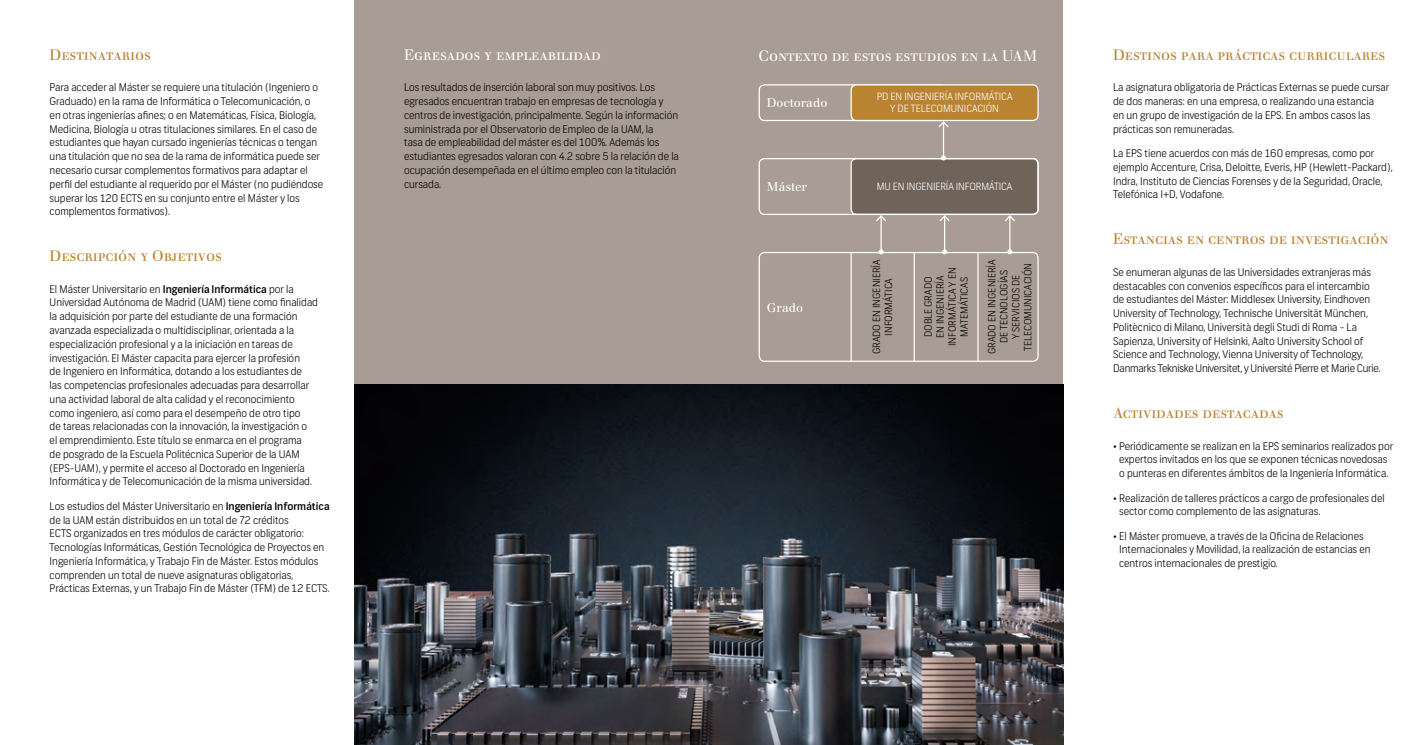
<style>
.page{position:relative;width:1418px;height:745px;background:#fff}
.page>*{position:absolute;margin:0;border:0;box-sizing:border-box;transform-origin:0 0}
.titulos{font:15px "Walbaum Book Regular SC";letter-spacing:-.01em;color:#b98331}
.titulos-2{font:15px "Walbaum Book Regular SC";letter-spacing:-.01em;color:#fff}
.t1{font:12.5px "Walbaum";color:#fff}
.texto_corrido{font:300 10.62px/13.8px "Frank";color:#000}
.texto_corrido-2{font:300 10px/12px "Frank";color:#000;text-align:center}
.texto_corrido-3{font:300 10px/12px "Frank";color:#fff;text-align:center}
.s1{font-weight:500}
</style>
<div class="page">
<div style="left:354px;top:0;width:709px;height:744px;background:#a89c94"></div>
<div style="left:758px;top:84px;width:188px;height:37px;border:1px solid #fff;border-radius:5px"></div>
<div style="left:851px;top:158px;width:187px;height:56px;background:#70635a;border-radius:5px"></div>
<div style="left:758px;top:158px;width:280px;height:57px;border:1px solid #fff;border-radius:5px"></div>
<div style="left:851px;top:85px;width:187px;height:35px;background:#b98331;border-radius:5px"></div>
<div style="left:850px;top:84px;width:188px;height:37px;border:1px solid #fff;border-radius:5px"></div>
<hr style="left:942px;top:122px;width:2px;height:36px;background:#fff">
<svg style="left:941px;top:155px;width:5px;height:5px"></svg>
<svg style="left:937px;top:120px;width:13px;height:9px"></svg>
<hr style="left:880px;top:216px;width:1px;height:36px;background:#fff">
<svg style="left:874px;top:214px;width:13px;height:8px"></svg>
<hr style="left:944px;top:216px;width:1px;height:36px;background:#fff">
<svg style="left:938px;top:214px;width:13px;height:8px"></svg>
<hr style="left:1009px;top:216px;width:1px;height:36px;background:#fff">
<svg style="left:1007px;top:249px;width:5px;height:3px"></svg>
<svg style="left:1003px;top:214px;width:13px;height:8px"></svg>
<div style="left:758px;top:252px;width:280px;height:109px;border:1px solid #fff;border-radius:5px"></div>
<hr style="left:850px;top:252px;width:1px;height:109px;background:#fff">
<hr style="left:913px;top:252px;width:1px;height:109px;background:#fff">
<hr style="left:977px;top:252px;width:1px;height:109px;background:#fff">
<img style="left:354px;top:384px;width:709px;height:360px">
<p class="titulos" style="left:50px;top:46px;width:103px">Destinatarios</p>
<p class="texto_corrido" style="left:50px;top:81px;width:275px">Para acceder al Máster se requiere una titulación (Ingeniero o Graduado) en la rama de Informática o Telecomunicación, o en otras ingenierías afines; o en Matemáticas, Física, Biología, Medicina, Biología u otras titulaciones similares. En el caso de estudiantes que hayan cursado ingenierías técnicas o tengan una titulación que no sea de la rama de informática puede ser necesario cursar complementos formativos para adaptar el perfil del estudiante al requerido por el Máster (no pudiéndose superar los 120 ECTS en su conjunto entre el Máster y los complementos formativos).</p>
<p class="titulos" style="left:50px;top:247px;width:174px">Descripción y Objetivos</p>
<p class="texto_corrido" style="left:50px;top:282px;width:270px">El Máster Universitario en <span class="s1">Ingeniería Informática</span> por la Universidad Autónoma de Madrid (UAM) tiene como finalidad la adquisición por parte del estudiante de una formación avanzada especializada o multidisciplinar, orientada a la especialización profesional y a la iniciación en tareas de investigación. El Máster capacita para ejercer la profesión<br>de Ingeniero en Informática, dotando a los estudiantes de<br>las competencias profesionales adecuadas para desarrollar una actividad laboral de alta calidad y el reconocimiento como ingeniero, así como para el desempeño de otro tipo<br>de tareas relacionadas con la innovación, la investigación o<br>el emprendimiento. Este título se enmarca en el programa<br>de posgrado de la Escuela Politécnica Superior de la UAM (EPS-UAM), y permite el acceso al Doctorado en Ingeniería Informática y de Telecomunicación de la misma universidad.</p>
<p class="texto_corrido" style="left:50px;top:499px;width:281px">Los estudios del Máster Universitario en <span class="s1">Ingeniería Informática </span>de la UAM están distribuidos en un total de 72 créditos<br>ECTS organizados en tres módulos de carácter obligatorio:<br>Tecnologías Informáticas, Gestión Tecnológica de Proyectos en Ingeniería Informática, y Trabajo Fin de Máster. Estos módulos comprenden un total de nueve asignaturas obligatorias, Prácticas Externas, y un Trabajo Fin de Máster (TFM) de 12 ECTS.</p>
<p class="titulos-2" style="left:404px;top:46px;width:198px">Egresados y empleabilidad</p>
<p class="texto_corrido" style="left:404px;top:81px;width:276px">Los resultados de inserción laboral son muy positivos. Los egresados encuentran trabajo en empresas de tecnología y centros de investigación, principalmente. Según la información suministrada por el Observatorio de Empleo de la UAM, la<br>tasa de empleabilidad del máster es del 100%. Además los estudiantes egresados valoran con 4.2 sobre 5 la relación de la ocupación desempeñada en el último empleo con la titulación cursada.</p>
<p class="titulos-2" style="left:758px;top:47px;width:280px">Contexto de estos estudios en la UAM</p>
<p class="t1" style="left:767px;top:96px;width:62px">Doctorado</p>
<p class="texto_corrido-3" style="left:876px;top:91px;width:137px">PD EN INGENIERÍA INFORMÁTICA<br>Y DE TELECOMUNICACIÓN</p>
<p class="t1" style="left:767px;top:179px;width:42px">Máster</p>
<p class="texto_corrido-3" style="left:877px;top:181px;width:137px">MU EN INGENIERÍA INFORMÁTICA</p>
<p class="t1" style="left:767px;top:300px;width:38px">Grado</p>
<p class="texto_corrido-2" style="left:870px;top:354px;width:96px;rotate:-90deg">GRADO EN INGENIERÍA<br>INFORMÁTICA</p>
<p class="texto_corrido-2" style="left:922px;top:346px;width:80px;rotate:-90deg">DOBLE GRADO<br>EN INGENIERÍA<br>INFORMÁTICA Y EN<br>MATEMÁTICAS</p>
<p class="texto_corrido-2" style="left:986px;top:354px;width:96px;rotate:-90deg">GRADO EN INGENIERÍA<br>DE TECNOLOGÍAS<br>Y SERVICIOS DE<br>TELECOMUNICACIÓN</p>
<p class="titulos" style="left:1113px;top:46px;width:274px">Destinos para prácticas curriculares</p>
<p class="texto_corrido" style="left:1113px;top:81px;width:277px">La asignatura obligatoria de Prácticas Externas se puede cursar de dos maneras: en una empresa, o realizando una estancia<br>en un grupo de investigación de la EPS. En ambos casos las prácticas son remuneradas.</p>
<p class="texto_corrido" style="left:1113px;top:146px;width:281px">La EPS tiene acuerdos con más de 160 empresas, como por ejemplo Accenture, Crisa, Deloitte, Everis, HP (Hewlett-Packard), Indra, Instituto de Ciencias Forenses y de la Seguridad, Oracle, Telefónica I+D, Vodafone.</p>
<p class="titulos" style="left:1113px;top:230px;width:277px">Estancias en centros de investigación</p>
<p class="texto_corrido" style="left:1113px;top:265px;width:269px">Se enumeran algunas de las Universidades extranjeras más destacables con convenios específicos para el intercambio de estudiantes del Máster: Middlesex University, Eindhoven University of Technology, Technische Universität München, Politècnico di Milano, Università degli Studi di Roma - La Sapienza, University of Helsinki, Aalto University School of Science and Technology, Vienna University of Technology, Danmarks Tekniske Universitet, y Université Pierre et Marie Curie.</p>
<p class="titulos" style="left:1113px;top:404px;width:172px">Actividades destacadas</p>
<p class="texto_corrido" style="left:1113px;top:439px;width:281px;text-align:center">• Periódicamente se realizan en la EPS seminarios realizados por expertos invitados en los que se exponen técnicas novedosas<br>o punteras en diferentes ámbitos de la Ingeniería Informática.</p>
<p class="texto_corrido" style="left:1119px;top:490px;width:267px;text-indent:-6px">• Realización de talleres prácticos a cargo de profesionales del sector como complemento de las asignaturas.</p>
<p class="texto_corrido" style="left:1119px;top:529px;width:253px;text-indent:-6px">• El Máster promueve, a través de la Oficina de Relaciones<br>Internacionales y Movilidad, la realización de estancias en centros internacionales de prestigio.</p>
</div>
